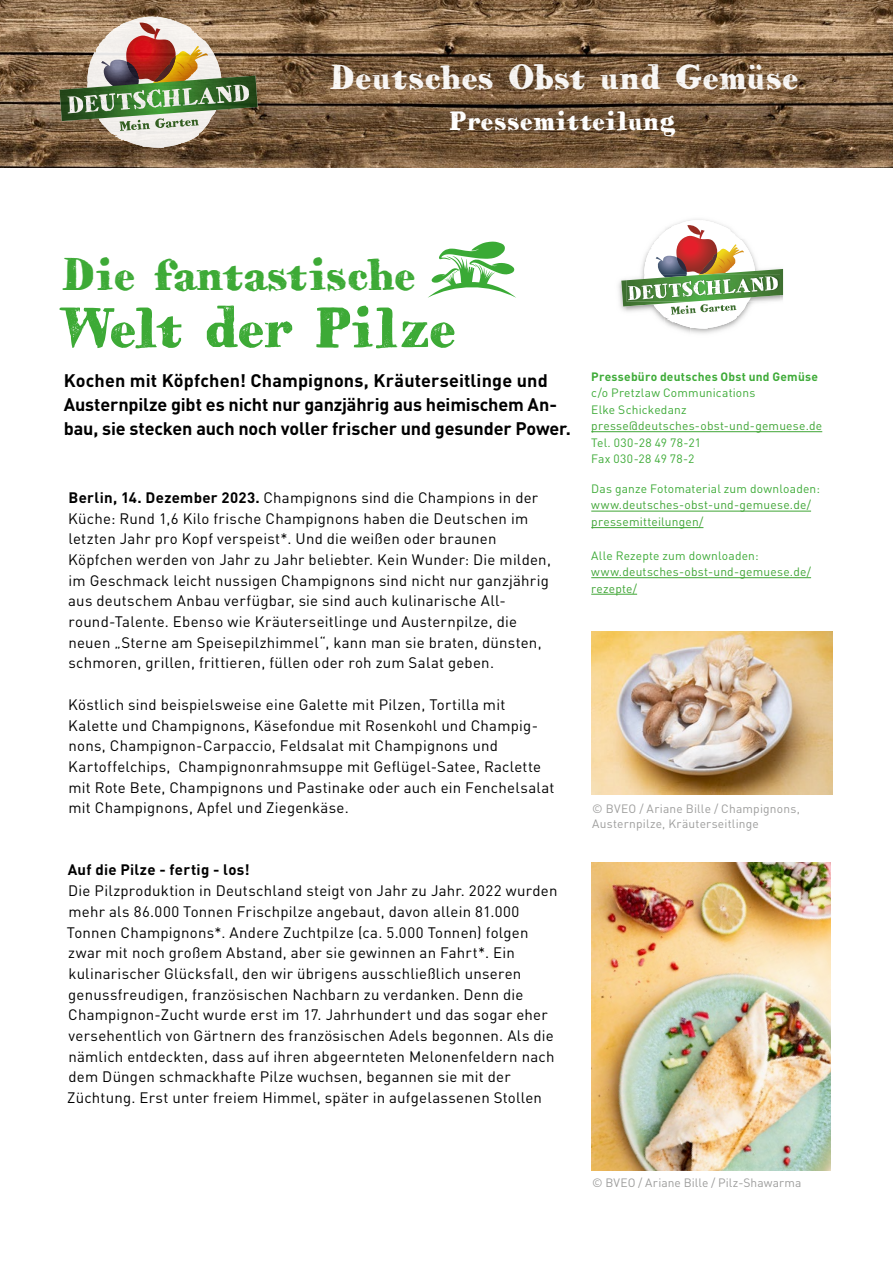
<style>
.page{position:relative;width:893px;height:1263px;background:#fff}
.page>*{position:absolute;margin:0;border:0;box-sizing:border-box;transform-origin:0 0}
.t1{font:57.45px "HVD Bodedo";letter-spacing:-.03em;color:#3daa36}
.t2{font:45.6px "HVD Bodedo";letter-spacing:-.03em;color:#3daa36}
.t3{font:34.5px "HVD Bodedo";color:#fff}
.t4{font:27px "HVD Bodedo";letter-spacing:-.005em;color:#fff}
.t5{font:700 18px/24px "DIN Pro";letter-spacing:-.01em;color:#000}
.t6{font:15px/20.7px "DIN Pro";letter-spacing:.015em;color:#000}
.t7{font:700 15px "DIN Pro";letter-spacing:.02em;color:#000}
.t8{font:12px/16.5px "DIN Pro";letter-spacing:.015em;color:#3eab38}
.t9{font:12px/16.5px "DIN Pro";letter-spacing:.015em;color:#3fa535}
.t10{font:12px/15px "DIN Pro";letter-spacing:.015em;color:#9d9d9c}
.t11{font:700 12px "DIN Pro";letter-spacing:.02em;color:#3eab38}
.s1{font-weight:700}
</style>
<div class="page">
<hr style="left:591px;top:431px;width:231px;height:1px;background:#3fa535">
<hr style="left:591px;top:511px;width:220px;height:1px;background:#3fa535">
<hr style="left:591px;top:527px;width:112px;height:1px;background:#3fa535">
<hr style="left:591px;top:577px;width:220px;height:1px;background:#3fa535">
<hr style="left:591px;top:594px;width:46px;height:1px;background:#3fa535">
<img style="left:691px;top:219px;width:14px;height:1px">
<img style="left:618px;top:281px;width:3px;height:26px">
<img style="left:716px;top:329px;width:9px;height:3px">
<svg style="left:621px;top:220px;width:162px;height:109px"></svg>
<img style="left:0;top:0;width:518px;height:167px">
<img style="left:518px;top:0;width:375px;height:167px">
<img style="left:60px;top:16px;width:198px;height:132px">
<img style="left:591px;top:863px;width:239px;height:307px">
<img style="left:591px;top:631px;width:241px;height:163px">
<svg style="left:428px;top:242px;width:88px;height:56px"></svg>
<h3 class="t3" style="left:330px;top:55px;width:471px">Deutsches Obst und Gemüse</h3>
<h3 class="t4" style="left:450px;top:104px;width:228px">Pressemitteilung</h3>
<h2 class="t2" style="left:61px;top:245px;width:357px">Die fantastische</h2>
<h1 class="t1" style="left:57px;top:291px;width:401px">Welt der Pilze</h1>
<p class="t5" style="left:64px;top:366px;width:508px">Kochen mit Köpfchen! Champignons, Kräuterseitlinge und<br>Austernpilze gibt es nicht nur ganzjährig aus heimischem An&shy;bau, sie stecken auch noch voller frischer und gesunder Power.</p>
<p class="t6" style="left:68px;top:485px;width:484px"><span class="s1">Berlin, 14. Dezember 2023.</span> Champignons sind die Champions in der Küche: Rund 1,6 Kilo frische Champignons haben die Deutschen im letzten Jahr pro Kopf verspeist*. Und die weißen oder braunen Köpfchen werden von Jahr zu Jahr beliebter. Kein Wunder: Die milden, im Geschmack leicht nussigen Champignons sind nicht nur ganzjährig aus deutschem Anbau verfügbar, sie sind auch kulinarische All&shy;round-Talente. Ebenso wie Kräuterseitlinge und Austernpilze, die neuen „Sterne am Speisepilzhimmel“, kann man sie braten, dünsten, schmoren, grillen, frittieren, füllen oder roh zum Salat geben.</p>
<p class="t6" style="left:68px;top:692px;width:488px">Köstlich sind beispielsweise eine Galette mit Pilzen, Tortilla mit Kalette und Champignons, Käsefondue mit Rosenkohl und Champig&shy;nons, Champignon-Carpaccio, Feldsalat mit Champignons und Kartoffelchips, Champignonrahmsuppe mit Geflügel-Satee, Raclette mit Rote Bete, Champignons und Pastinake oder auch ein Fenchelsalat mit Champignons, Apfel und Ziegenkäse.</p>
<p class="t7" style="left:68px;top:857px;width:183px">Auf die Pilze - fertig - los!</p>
<p class="t6" style="left:67px;top:879px;width:492px">Die Pilzproduktion in Deutschland steigt von Jahr zu Jahr. 2022 wurden mehr als 86.000 Tonnen Frischpilze angebaut, davon allein 81.000<br>Tonnen Champignons*. Andere Zuchtpilze (ca. 5.000 Tonnen) folgen zwar mit noch großem Abstand, aber sie gewinnen an Fahrt*. Ein kulinarischer Glücksfall, den wir übrigens ausschließlich unseren genussfreudigen, französischen Nachbarn zu verdanken. Denn die Champignon-Zucht wurde erst im 17. Jahrhundert und das sogar eher versehentlich von Gärtnern des französischen Adels begonnen. Als die nämlich entdeckten, dass auf ihren abgeernteten Melonenfeldern nach dem Düngen schmackhafte Pilze wuchsen, begannen sie mit der Züchtung. Erst unter freiem Himmel, später in aufgelassenen Stollen</p>
<p class="t11" style="left:591px;top:366px;width:228px">Pressebüro deutsches Obst und Gemüse</p>
<p class="t8" style="left:591px;top:383px;width:166px">c/o Pretzlaw Communications<br>Elke Schickedanz</p>
<p class="t9" style="left:591px;top:416px;width:232px">presse@deutsches-obst-und-gemuese.de</p>
<p class="t8" style="left:591px;top:433px;width:111px">Tel. 030-28 49 78-21<br>Fax 030-28 49 78-2</p>
<p class="t8" style="left:591px;top:479px;width:230px">Das ganze Fotomaterial zum downloaden:</p>
<p class="t9" style="left:591px;top:496px;width:221px">www.deutsches-obst-und-gemuese.de/ pressemitteilungen/</p>
<p class="t8" style="left:591px;top:546px;width:169px">Alle Rezepte zum downloaden:</p>
<p class="t9" style="left:591px;top:562px;width:221px">www.deutsches-obst-und-gemuese.de/ rezepte/</p>
<p class="t10" style="left:592px;top:800px;width:209px">© BVEO / Ariane Bille / Champignons,<br>Austernpilze, Kräuterseitlinge</p>
<p class="t10" style="left:592px;top:1174px;width:211px">© BVEO / Ariane Bille / Pilz-Shawarma</p>
</div>
